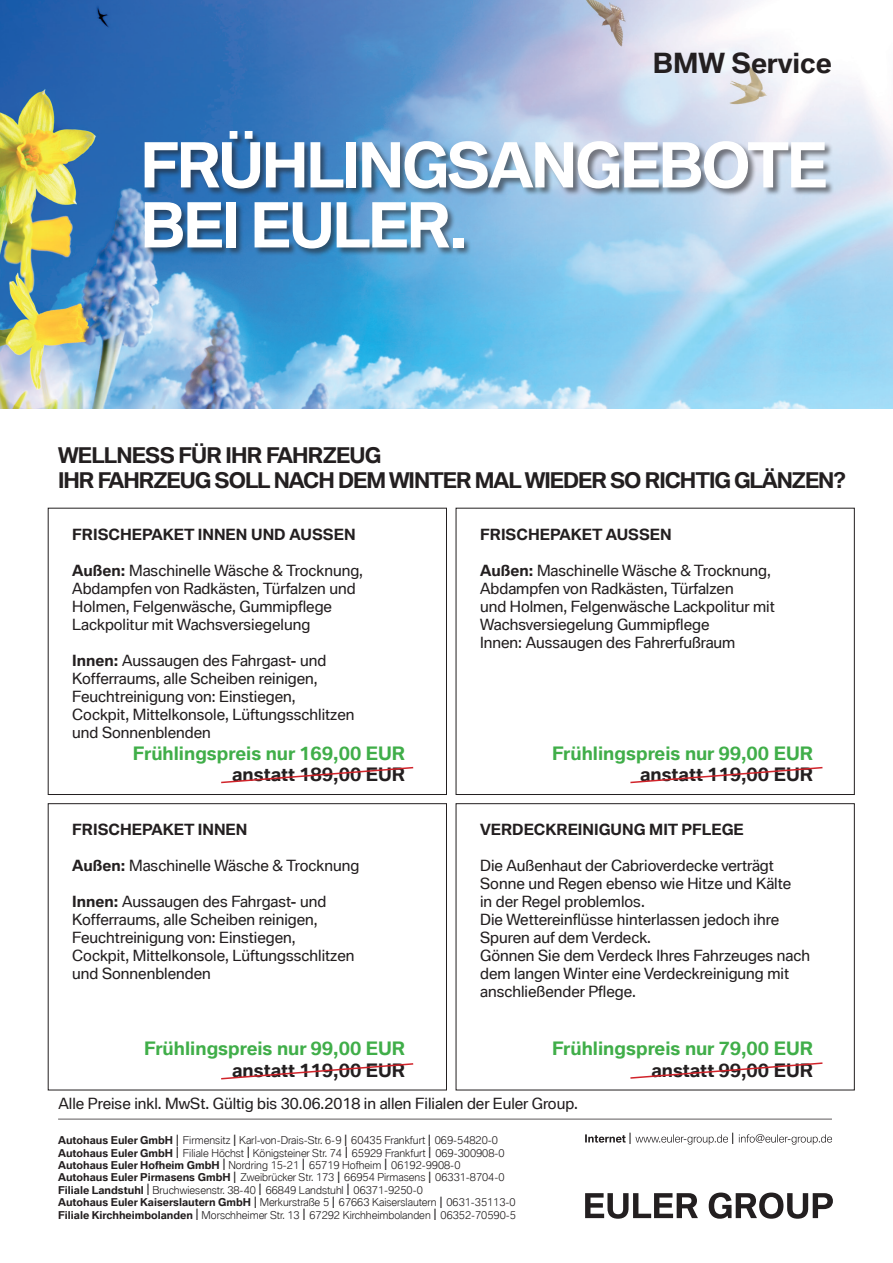
<style>
.page{position:relative;width:893px;height:1263px;background:#fff}
.page>*{position:absolute;margin:0;border:0;box-sizing:border-box;transform-origin:0 0}
.t1{font:700 60px/60px "BMW Type Global Pro";letter-spacing:-.04em;color:#fff}
.t2{font:700 27px "BMW Type Global Pro";color:#231f20}
.t3{font:700 21px/25.5px "BMW Type Global Pro";letter-spacing:-.05em;color:#231f20}
.t4{font:700 18px "BMW Type Global Pro";color:#40ae49}
.t5{font:700 18px "BMW Type Global Pro";color:#231f20}
.t6{font:15px/18px "BMW Type Global Pro";color:#231f20}
.t7{font:700 15px "BMW Type Global Pro";color:#231f20}
.t8{font:300 10.5px/12.5px "BMW Type Global Pro";color:#231f20}
.s1{font-weight:700}
.s2{font-size:15px}
.s3{font-size:10.65px}
</style>
<div class="page">
<hr style="left:58px;top:1118px;width:774px;height:2px;background:#231f20">
<svg style="left:585px;top:1192px;width:248px;height:27px"></svg>
<svg style="left:585px;top:1133px;width:247px;height:12px"></svg>
<div style="left:48px;top:508px;width:399px;height:287px;border:1px solid #231f20"></div>
<div style="left:48px;top:803px;width:399px;height:287px;border:1px solid #231f20"></div>
<div style="left:456px;top:508px;width:399px;height:287px;border:1px solid #231f20"></div>
<div style="left:456px;top:803px;width:399px;height:287px;border:1px solid #231f20"></div>
<img style="left:0;top:0;width:893px;height:408px">
<div style="left:144px;top:131px;width:690px;height:126px;background:#231f20;opacity:.55"></div>
<svg style="left:221px;top:766px;width:193px;height:18px"></svg>
<svg style="left:221px;top:1063px;width:193px;height:17px"></svg>
<svg style="left:630px;top:766px;width:193px;height:18px"></svg>
<svg style="left:630px;top:1062px;width:193px;height:17px"></svg>
<h2 class="t2" style="left:653px;top:48px;width:181px">BMW Service</h2>
<h1 class="t1" style="left:140px;top:137px;width:682px">Frühlingsangebote bei Euler.</h1>
<h3 class="t3" style="left:58px;top:443px;width:790px">Wellness für Ih r Fah rzeug<br>Ih r Fah rzeug soll nach dem Winter mal wieder so richtig glänzen?</h3>
<p class="t7" style="left:72px;top:526px;width:60px">Frischepake</p>
<p class="t7" style="left:184px;top:526px;width:173px">t Innen und Aussen</p>
<p class="t6" style="left:72px;top:562px;width:292px"><span class="s1">Außen:</span> Maschinelle Wäsche &amp; Trocknung, Abdampfen von Radkästen, Türfalzen und Holmen, Felgenwäsche, Gummipflege Lackpolitur mit Wachsversiegelung</p>
<p class="t6" style="left:72px;top:652px;width:284px"><span class="s1">Innen:</span> Aussaugen des Fahrgast- und Kofferraums, alle Scheiben reinigen, Feuchtreinigung von: Einstiegen, Cockpit, Mittelkonsole, Lüftungsschlitzen und Sonnenblenden</p>
<p class="t4" style="left:133px;top:743px;width:259px">Frühlingspreis nur 169,00 EUR</p>
<p class="t5" style="left:232px;top:764px;width:160px">anstatt 189,00 EUR</p>
<p class="t7" style="left:72px;top:821px;width:60px">Frischepake</p>
<p class="t7" style="left:184px;top:821px;width:65px">t Innen</p>
<p class="t6" style="left:72px;top:858px;width:288px"><span class="s1">Außen:</span> Maschinelle Wäsche &amp; Trocknung</p>
<p class="t6" style="left:72px;top:894px;width:284px"><span class="s1">Innen:</span> Aussaugen des Fahrgast- und Kofferraums, alle Scheiben reinigen, Feuchtreinigung von: Einstiegen, Cockpit, Mittelkonsole, Lüftungsschlitzen und Sonnenblenden</p>
<p class="t7" style="left:480px;top:526px;width:60px">Frischepake</p>
<p class="t7" style="left:592px;top:526px;width:81px">t Aussen</p>
<p class="t6" style="left:480px;top:562px;width:296px"><span class="s1">Außen:</span> Maschinelle Wäsche &amp; Trocknung, Abdampfen von Radkästen, Türfalzen<br>und Holmen, Felgenwäsche Lackpolitur mit Wachsversiegelung Gummipflege<br>Innen: Aussaugen des Fahrerfußraum</p>
<p class="t4" style="left:552px;top:743px;width:248px">Frühlingspreis nur 99,00 EUR</p>
<p class="t5" style="left:640px;top:764px;width:160px">anstatt 119,00 EUR</p>
<p class="t7" style="left:480px;top:821px;width:224px">Verdeckreinigung mit Pflege</p>
<p class="t6" style="left:480px;top:858px;width:331px">Die Außenhaut der Cabrioverdecke verträgt Sonne und Regen ebenso wie Hitze und Kälte<br>in der Regel problemlos.<br>Die Wettereinflüsse hinterlassen jedoch ihre Spuren auf dem Verdeck.<br>Gönnen Sie dem Verdeck Ihres Fahrzeuges nach dem langen Winter eine Verdeckreinigung mit anschließender Pflege.</p>
<p class="t4" style="left:552px;top:1038px;width:248px">Frühlingspreis nur 79,00 EUR</p>
<p class="t5" style="left:651px;top:1060px;width:149px">anstatt 99,00 EUR</p>
<p class="t6" style="left:58px;top:1095px;width:521px">Alle Preise inkl. MwSt. Gültig bis 30.06.2018 in allen Filialen der Euler Group.</p>
<p class="t4" style="left:144px;top:1038px;width:248px">Frühlingspreis nur 99,00 EUR</p>
<p class="t5" style="left:232px;top:1060px;width:160px">anstatt 119,00 EUR</p>
<p class="t8" style="left:58px;top:1134px;width:459px"><span class="s1">Autohaus Euler GmbH</span> <span class="s2">I</span> Firmensitz <span class="s2">I</span> Karl-von-Drais-Str. 6-9 <span class="s2">I</span> 60435 Frankfur<span class="s3">t</span> <span class="s2">I</span> 069-54820-0<br><span class="s1">Autohaus Euler GmbH</span> <span class="s2">I</span> Filiale Höchst <span class="s2">I</span> Königsteiner Str. 74 <span class="s2">I</span> 65929 Frankfur<span class="s3">t</span> <span class="s2">I</span> 069-300908-0<br><span class="s1">Autohaus Euler Hofheim GmbH</span> <span class="s2">I</span> Nordring 15-21 <span class="s2">I</span> 65719 Hofheim <span class="s2">I</span> 06192-9908-0<br><span class="s1">Autohaus Euler Pirmasens GmbH</span> <span class="s2">I</span> Zweibrücker Str. 173 <span class="s2">I</span> 66954 Pirmasens <span class="s2">I</span> 06331-8704-0<br><span class="s1">Filiale Landstuhl</span> <span class="s2">I</span> Bruchwiesenstr. 38-40 <span class="s2">I</span> 66849 Landstuhl <span class="s2">I</span> 06371-9250-0<br><span class="s1">Autohaus Euler Kaiserslautern GmbH</span> <span class="s2">I</span> Merkurstraße 5 <span class="s2">I</span> 67663 Kaiserslautern <span class="s2">I</span> 0631-35113-0<br><span class="s1">Filiale Kirchheimbolanden</span> <span class="s2">I</span> Morschheimer Str. 13 <span class="s2">I</span> 67292 Kirchheimbolanden <span class="s2">I</span> 06352-70590-5</p>
</div>
